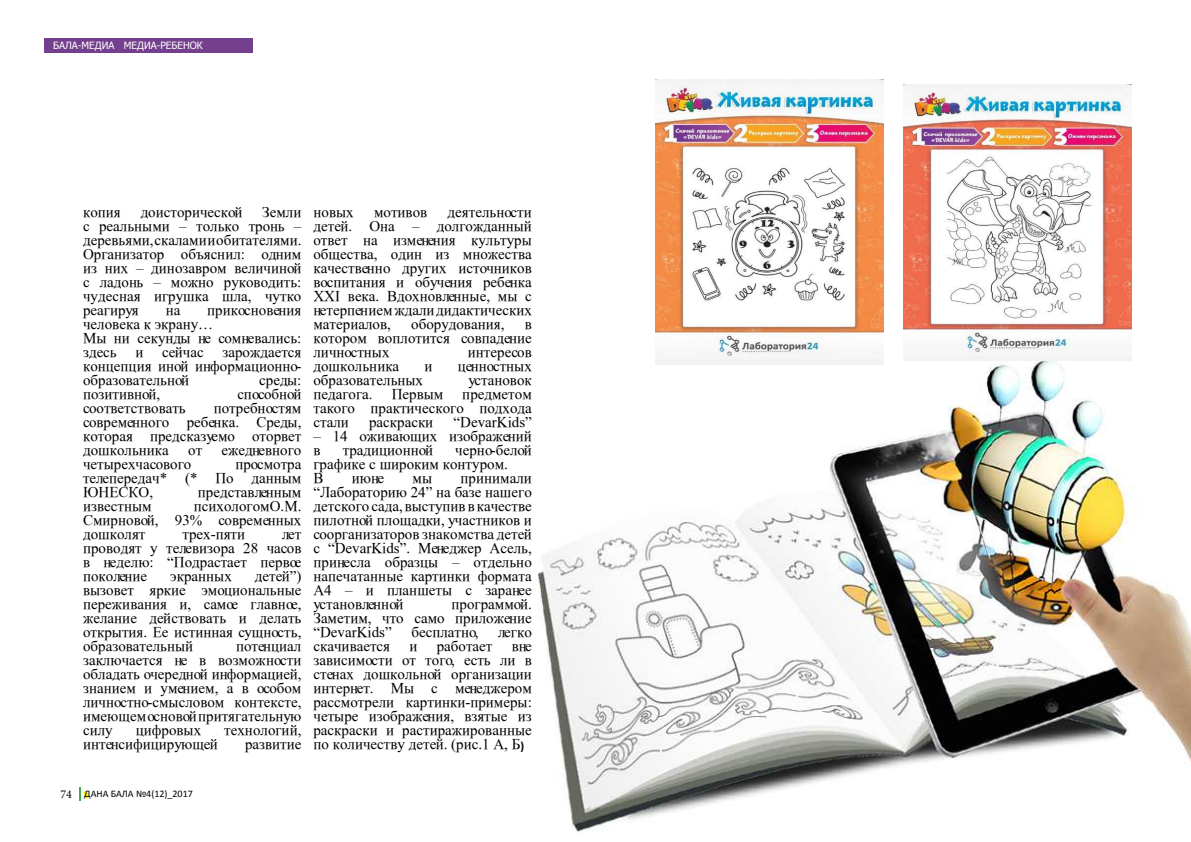
<style>
.page{position:relative;width:1191px;height:842px;background:#fff}
.page>*{position:absolute;margin:0;border:0;box-sizing:border-box;transform-origin:0 0}
.t1{font:15px/14px "Times New Roman Kaz";color:#000;text-align:justify}
.t2{font:10px "Tahoma";color:#fff}
.t3{font:10px "Calibri";color:#000}
.s1{font-family:"Calibri";font-weight:700;font-size:12px}
.s2{font-family:"Minion Pro";font-size:12px}
</style>
<div class="page">
<svg style="left:79px;top:787px;width:11px;height:13px"></svg>
<img style="left:539px;top:327px;width:652px;height:505px">
<img style="left:655px;top:79px;width:228px;height:286px">
<img style="left:903px;top:84px;width:228px;height:276px">
<div style="left:45px;top:39px;width:208px;height:14px;background:#74408d"></div>
<p class="t2" style="left:53px;top:38px;width:151px">БАЛА-МЕДИА МЕДИА-РЕБЕНОК</p>
<p class="t1" style="left:83px;top:205px;width:220px;text-indent:179px">Земли с реальными – только тронь – деревьями, скалами и обитателями.<br>Организатор объяснил: одним из них – динозавром величиной с ладонь – можно руководить: чудесная игрушка шла, чутко реагируя</p>
<p class="t1" style="left:83px;top:205px;width:39px">копия</p>
<p class="t1" style="left:141px;top:205px;width:103px">доисторической</p>
<p class="t1" style="left:83px;top:303px;width:220px;text-align:left;text-indent:124px">прикосновения человека к экрану…<br>Мы ни секунды не сомневались: здесь и сейчас зарождается концепция иной информационно&shy;образовательной</p>
<p class="t1" style="left:166px;top:303px;width:16px">на</p>
<p class="t1" style="left:259px;top:373px;width:44px">среды:</p>
<p class="t1" style="left:83px;top:387px;width:79px">позитивной,</p>
<p class="t1" style="left:237px;top:387px;width:66px">способной</p>
<p class="t1" style="left:83px;top:401px;width:104px">соответствовать</p>
<p class="t1" style="left:83px;top:401px;width:220px;text-indent:131px">потребностям современного ребенка. Среды, которая предсказуемо оторвет дошкольника</p>
<p class="t1" style="left:188px;top:443px;width:16px">от</p>
<p class="t1" style="left:221px;top:443px;width:81px">ежедневного</p>
<p class="t1" style="left:83px;top:457px;width:110px">четырехчасового</p>
<p class="t1" style="left:83px;top:457px;width:220px;text-indent:152px">просмотра телепередач* (* По данным ЮНЕСКО,</p>
<p class="t1" style="left:198px;top:485px;width:105px">представленным</p>
<p class="t1" style="left:83px;top:499px;width:220px;text-indent:111px">психологомО.М.<br>Смирновой, 93% современных дошколят</p>
<p class="t1" style="left:83px;top:499px;width:70px">известным</p>
<p class="t1" style="left:83px;top:527px;width:220px;text-indent:199px">лет проводят у телевизора 28 часов в неделю: “Подрастает первое поколение</p>
<p class="t1" style="left:182px;top:527px;width:64px">трех-пяти</p>
<p class="t1" style="left:83px;top:569px;width:220px;text-indent:172px">детей”) вызовет яркие эмоциональные переживания и, самое главное, желание действовать и делать открытия. Ее истинная сущность, образовательный</p>
<p class="t1" style="left:170px;top:569px;width:63px">экранных</p>
<p class="t1" style="left:83px;top:639px;width:220px;text-indent:153px">потенциал заключается не в возможности обладать очередной информацией, знанием и умением, а в особом личностно-смысловом контексте, имеющем основой притягательную силу</p>
<p class="t1" style="left:136px;top:723px;width:67px">цифровых</p>
<p class="t1" style="left:224px;top:723px;width:79px">технологий,</p>
<p class="t1" style="left:83px;top:737px;width:136px">интенсифицирующей</p>
<p class="t1" style="left:245px;top:737px;width:58px">развитие</p>
<p class="t1" style="left:313px;top:205px;width:220px;text-indent:134px">деятельности детей. Она – долгожданный ответ на изменения культуры общества, один из множества качественно других источников воспитания и обучения ребенка XXI века. Вдохновленные, мы с нетерпением ждали дидактических материалов,</p>
<p class="t1" style="left:313px;top:205px;width:42px">новых</p>
<p class="t1" style="left:374px;top:205px;width:55px">мотивов</p>
<p class="t1" style="left:411px;top:317px;width:95px">оборудования,</p>
<p class="t1" style="left:313px;top:317px;width:220px;text-indent:211px">в котором воплотится совпадение личностных</p>
<p class="t1" style="left:468px;top:345px;width:65px">интересов</p>
<p class="t1" style="left:313px;top:359px;width:87px">дошкольника</p>
<p class="t1" style="left:424px;top:359px;width:10px">и</p>
<p class="t1" style="left:458px;top:359px;width:76px">ценностных</p>
<p class="t1" style="left:313px;top:373px;width:111px">образовательных</p>
<p class="t1" style="left:468px;top:373px;width:65px">установок</p>
<p class="t1" style="left:313px;top:387px;width:61px">педагога.</p>
<p class="t1" style="left:392px;top:387px;width:53px">Первым</p>
<p class="t1" style="left:313px;top:387px;width:220px;text-indent:149px">предметом такого практического подхода стали</p>
<p class="t1" style="left:369px;top:415px;width:66px">раскраски</p>
<p class="t1" style="left:453px;top:415px;width:80px">“DevarKids”</p>
<p class="t1" style="left:313px;top:429px;width:220px">– 14 оживающих изображений в</p>
<p class="t1" style="left:313px;top:443px;width:220px;text-align:left;text-indent:142px">черно-белой графике с широким контуром.<br>В</p>
<p class="t1" style="left:343px;top:443px;width:92px">традиционной</p>
<p class="t1" style="left:352px;top:471px;width:34px">июне</p>
<p class="t1" style="left:412px;top:471px;width:21px">мы</p>
<p class="t1" style="left:313px;top:471px;width:220px;text-indent:147px">принимали “Лабораторию 24” на базе нашего детского сада, выступив в качестве пилотной площадки, участников и соорганизаторов знакомства детей с “DevarKids”. Менеджер Асель, принесла образцы – отдельно напечатанные картинки формата А4 – и планшеты с заранее установленной</p>
<p class="t1" style="left:313px;top:597px;width:220px;text-indent:138px">программой.<br>Заметим, что само приложение “DevarKids”</p>
<p class="t1" style="left:411px;top:625px;width:69px">бесплатно,</p>
<p class="t1" style="left:498px;top:625px;width:35px">легко</p>
<p class="t1" style="left:313px;top:639px;width:78px">скачивается</p>
<p class="t1" style="left:409px;top:639px;width:10px">и</p>
<p class="t1" style="left:437px;top:639px;width:57px">работает</p>
<p class="t1" style="left:313px;top:639px;width:220px;text-indent:198px">вне зависимости от того, есть ли в стенах дошкольной организации интернет. Мы с менеджером рассмотрели картинки-примеры: четыре изображения, взятые из раскраски и растиражированные по количеству детей. (рис.1 А, Б<span class="s1">)</span></p>
<p class="t3" style="left:60px;top:787px;width:134px"><span class="s2">74</span> ДАНА БАЛА №4(12)_2017</p>
</div>
